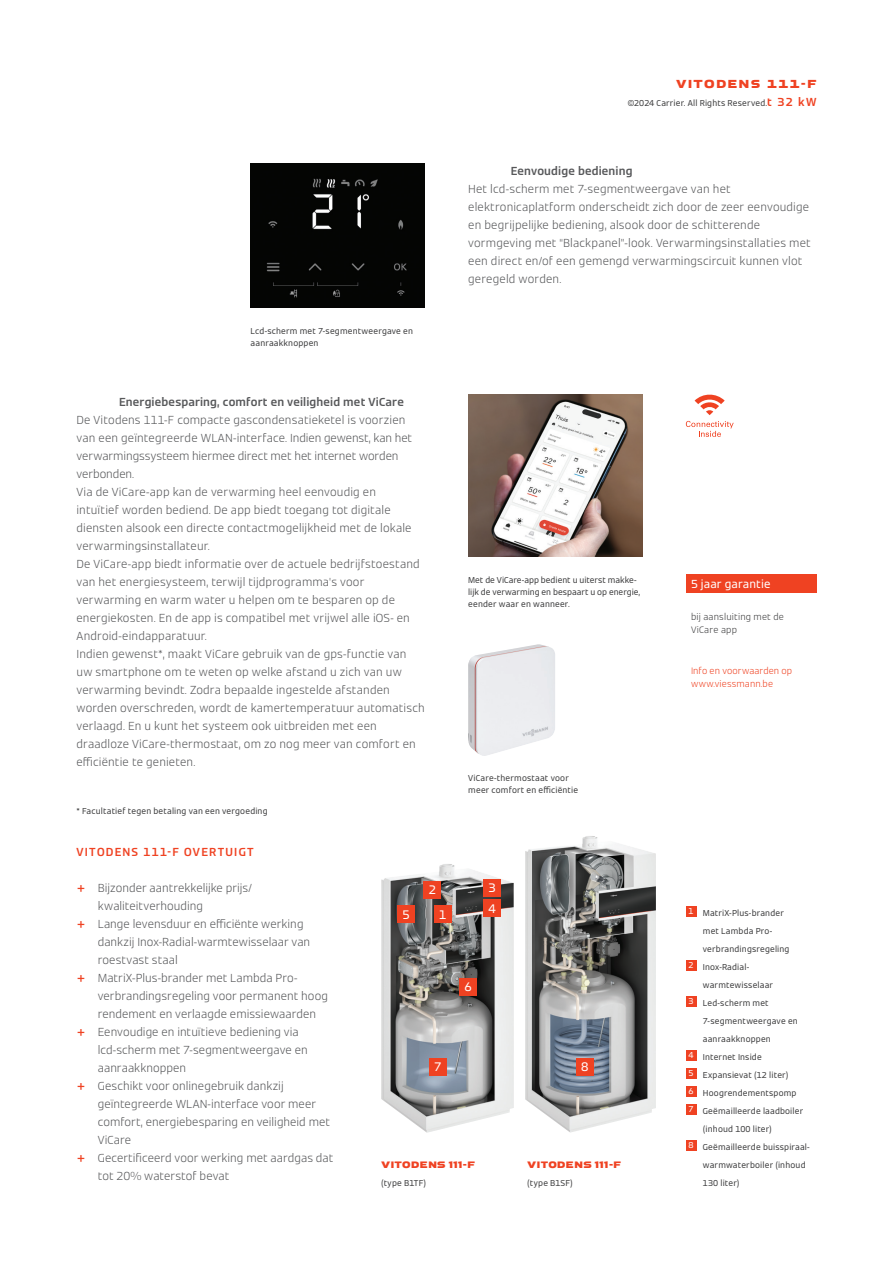
<style>
.page{position:relative;width:893px;height:1263px;background:#fff}
.page>*{position:absolute;margin:0;border:0;box-sizing:border-box;transform-origin:0 0}
.t1{font:12px/20.4px "Viessmann OT";color:#fff}
.t2{font:300 11.25px/18px "Viessmann OT";letter-spacing:.01em;color:#57585a}
.t3{font:600 11.25px "Viessmann OT";letter-spacing:.01em;color:#57585a}
.t4{font:600 11.25px "Viessmann OT";letter-spacing:.11em;color:#ef4222}
.t5{font:11.25px "Viessmann OT";letter-spacing:.01em;color:#fff}
.t6{font:900 expanded 11.25px "Viessmann OT";letter-spacing:.11em;color:#ef4222}
.t7{font:700 9.75px "Viessmann";letter-spacing:.005em;color:#ef4222}
.t8{font:300 9px/13.5px "Viessmann OT";letter-spacing:.01em;color:#ef4222}
.t9{font:300 9px/13.5px "Viessmann OT";letter-spacing:.02em;color:#3e3e3f}
.t10{font:8.25px/12px "Viessmann OT";letter-spacing:.02em;color:#3e3e3f}
.t11{font:8.25px/12px "Viessmann OT";color:#3e3e3f}
.s1{font-weight:600;font-size:11.25px;color:#ef4222}
.s2{font-weight:400;font-size:15px;color:#ef4222}
</style>
<div class="page">
<div style="left:251px;top:164px;width:174px;height:144px;background:#040503"></div>
<img style="left:468px;top:644px;width:87px;height:112px">
<div style="left:686px;top:575px;width:130px;height:18px;background:#ef4222"></div>
<svg style="left:686px;top:421px;width:48px;height:16px"></svg>
<svg style="left:695px;top:394px;width:30px;height:21px"></svg>
<img style="left:468px;top:395px;width:174px;height:162px">
<img style="left:381px;top:864px;width:133px;height:269px">
<img style="left:525px;top:836px;width:131px;height:296px">
<div style="left:686px;top:906px;width:10px;height:10px;background:#ef4222"></div>
<div style="left:686px;top:960px;width:10px;height:10px;background:#ef4222"></div>
<div style="left:686px;top:996px;width:10px;height:10px;background:#ef4222"></div>
<div style="left:686px;top:1050px;width:10px;height:10px;background:#ef4222"></div>
<div style="left:686px;top:1068px;width:10px;height:10px;background:#ef4222"></div>
<div style="left:686px;top:1086px;width:10px;height:10px;background:#ef4222"></div>
<div style="left:686px;top:1104px;width:10px;height:10px;background:#ef4222"></div>
<div style="left:686px;top:1140px;width:10px;height:10px;background:#ef4222"></div>
<div style="left:434px;top:906px;width:17px;height:17px;background:#ef4222"></div>
<div style="left:424px;top:881px;width:17px;height:17px;background:#ef4222"></div>
<div style="left:484px;top:879px;width:17px;height:17px;background:#ef4222"></div>
<div style="left:484px;top:899px;width:17px;height:17px;background:#ef4222"></div>
<div style="left:398px;top:906px;width:17px;height:17px;background:#ef4222"></div>
<div style="left:460px;top:978px;width:17px;height:17px;background:#ef4222"></div>
<div style="left:429px;top:1058px;width:17px;height:17px;background:#ef4222"></div>
<div style="left:576px;top:1058px;width:17px;height:17px;background:#ef4222"></div>
<p class="t6" style="left:676px;top:76px;width:142px">VITODENS 111-F</p>
<p class="t10" style="left:628px;top:97px;width:190px">©2024 Carrier. All Rights Reserved.<span class="s1">t 32 kW</span></p>
<p class="t10" style="left:251px;top:325px;width:164px">Lcd-scherm met 7-segmentweergave en aanraakknoppen</p>
<p class="t3" style="left:119px;top:394px;width:286px">Energiebesparing, comfort en veiligheid met ViCare</p>
<p class="t2" style="left:77px;top:411px;width:350px">De Vitodens 111-F compacte gascondensatieketel is voorzien van een geïntegreerde WLAN-interface. Indien gewenst, kan het verwarmingssysteem hiermee direct met het internet worden verbonden.<br>Via de ViCare-app kan de verwarming heel eenvoudig en<br>intuïtief worden bediend. De app biedt toegang tot digitale diensten alsook een directe contactmogelijkheid met de lokale verwarmingsinstallateur.<br>De ViCare-app biedt informatie over de actuele bedrijfstoestand van het energiesysteem, terwijl tijdprogramma’s voor verwarming en warm water u helpen om te besparen op de energiekosten. En de app is compatibel met vrijwel alle iOS- en Android-eindapparatuur.<br>Indien gewenst*, maakt ViCare gebruik van de gps-functie van uw smartphone om te weten op welke afstand u zich van uw verwarming bevindt. Zodra bepaalde ingestelde afstanden worden overschreden, wordt de kamertemperatuur automatisch verlaagd. En u kunt het systeem ook uitbreiden met een draadloze ViCare-thermostaat, om zo nog meer van comfort en efficiëntie te genieten.</p>
<p class="t10" style="left:77px;top:805px;width:193px">* Facultatief tegen betaling van een vergoeding</p>
<p class="t3" style="left:511px;top:163px;width:123px">Eenvoudige bediening</p>
<p class="t2" style="left:468px;top:180px;width:344px">Het lcd-scherm met 7-segmentweergave van het elektronicaplatform onderscheidt zich door de zeer eenvoudige en begrijpelijke bediening, alsook door de schitterende vormgeving met “Blackpanel”-look. Verwarmingsinstallaties met een direct en/of een gemengd verwarmingscircuit kunnen vlot geregeld worden.</p>
<p class="t11" style="left:468px;top:574px;width:174px">Met de ViCare-app bedient u uiterst makke&shy;lijk de verwarming en bespaart u op energie, eender waar en wanneer.</p>
<p class="t10" style="left:468px;top:772px;width:111px">ViCare-thermostaat voor meer comfort en efficiëntie</p>
<p class="t5" style="left:691px;top:576px;width:81px">5 jaar garantie</p>
<p class="t9" style="left:691px;top:610px;width:95px">bij aansluiting met de<br>ViCare app</p>
<p class="t8" style="left:691px;top:664px;width:103px">Info en voorwaarden op www.viessmann.be</p>
<p class="t4" style="left:77px;top:844px;width:179px">VITODENS 111-F OVERTUIGT</p>
<p class="t2" style="left:77px;top:879px;width:177px"><span class="s2">+</span> Bijzonder aantrekkelijke prijs/</p>
<p class="t2" style="left:98px;top:897px;width:107px">kwaliteitverhouding</p>
<p class="t2" style="left:77px;top:915px;width:229px"><span class="s2">+</span> Lange levensduur en efficiënte werking</p>
<p class="t2" style="left:98px;top:933px;width:214px">dankzij Inox-Radial-warmtewisselaar van</p>
<p class="t2" style="left:98px;top:951px;width:81px">roestvast staal</p>
<p class="t2" style="left:77px;top:969px;width:222px"><span class="s2">+</span> MatriX-Plus-brander met Lambda Pro-</p>
<p class="t2" style="left:98px;top:987px;width:232px">verbrandingsregeling voor permanent hoog</p>
<p class="t2" style="left:98px;top:1005px;width:220px">rendement en verlaagde emissiewaarden</p>
<p class="t2" style="left:77px;top:1023px;width:224px"><span class="s2">+</span> Eenvoudige en intuïtieve bediening via</p>
<p class="t2" style="left:98px;top:1041px;width:211px">lcd-scherm met 7-segmentweergave en</p>
<p class="t2" style="left:98px;top:1059px;width:90px">aanraakknoppen</p>
<p class="t2" style="left:77px;top:1077px;width:209px"><span class="s2">+</span> Geschikt voor onlinegebruik dankzij</p>
<p class="t2" style="left:98px;top:1095px;width:220px">geïntegreerde WLAN-interface voor meer</p>
<p class="t2" style="left:98px;top:1113px;width:234px">comfort, energiebesparing en veiligheid met</p>
<p class="t2" style="left:98px;top:1131px;width:35px">ViCare</p>
<p class="t2" style="left:77px;top:1149px;width:258px"><span class="s2">+</span> Gecertificeerd voor werking met aardgas dat</p>
<p class="t2" style="left:98px;top:1167px;width:133px">tot 20% waterstof bevat</p>
<p class="t1" style="left:402px;top:904px;width:9px">5</p>
<p class="t1" style="left:429px;top:879px;width:9px">2</p>
<p class="t1" style="left:488px;top:877px;width:9px">3<br>4</p>
<p class="t1" style="left:439px;top:904px;width:9px">1</p>
<p class="t1" style="left:465px;top:976px;width:9px">6</p>
<p class="t1" style="left:434px;top:1056px;width:9px">7</p>
<p class="t1" style="left:581px;top:1056px;width:9px">8</p>
<p class="t7" style="left:381px;top:1158px;width:95px">VITODENS 111-F</p>
<p class="t10" style="left:381px;top:1177px;width:46px">(type B1TF)</p>
<p class="t7" style="left:527px;top:1158px;width:95px">VITODENS 111-F</p>
<p class="t10" style="left:527px;top:1177px;width:47px">(type B1SF)</p>
<p class="t10" style="left:689px;top:907px;width:97px"><sup>1</sup> MatriX-Plus-brander</p>
<p class="t10" style="left:703px;top:925px;width:71px">met Lambda Pro-</p>
<p class="t10" style="left:703px;top:943px;width:88px">verbrandingsregeling</p>
<p class="t10" style="left:689px;top:961px;width:62px"><sup>2</sup> Inox-Radial-</p>
<p class="t10" style="left:703px;top:979px;width:72px">warmtewisselaar</p>
<p class="t10" style="left:689px;top:997px;width:82px"><sup>3</sup> Led-scherm met</p>
<p class="t10" style="left:703px;top:1015px;width:96px">7-segmentweergave en</p>
<p class="t10" style="left:703px;top:1033px;width:69px">aanraakknoppen</p>
<p class="t10" style="left:689px;top:1051px;width:75px"><sup>4</sup> Internet Inside</p>
<p class="t10" style="left:689px;top:1069px;width:101px"><sup>5</sup> Expansievat (12 liter)</p>
<p class="t10" style="left:689px;top:1087px;width:109px"><sup>6</sup> Hoogrendementspomp</p>
<p class="t10" style="left:689px;top:1105px;width:116px"><sup>7</sup> Geëmailleerde laadboiler</p>
<p class="t10" style="left:703px;top:1123px;width:71px">(inhoud 100 liter)</p>
<p class="t10" style="left:689px;top:1141px;width:123px"><sup>8</sup> Geëmailleerde buisspiraal-</p>
<p class="t10" style="left:703px;top:1159px;width:104px">warmwaterboiler (inhoud</p>
<p class="t10" style="left:703px;top:1177px;width:38px">130 liter)</p>
</div>
